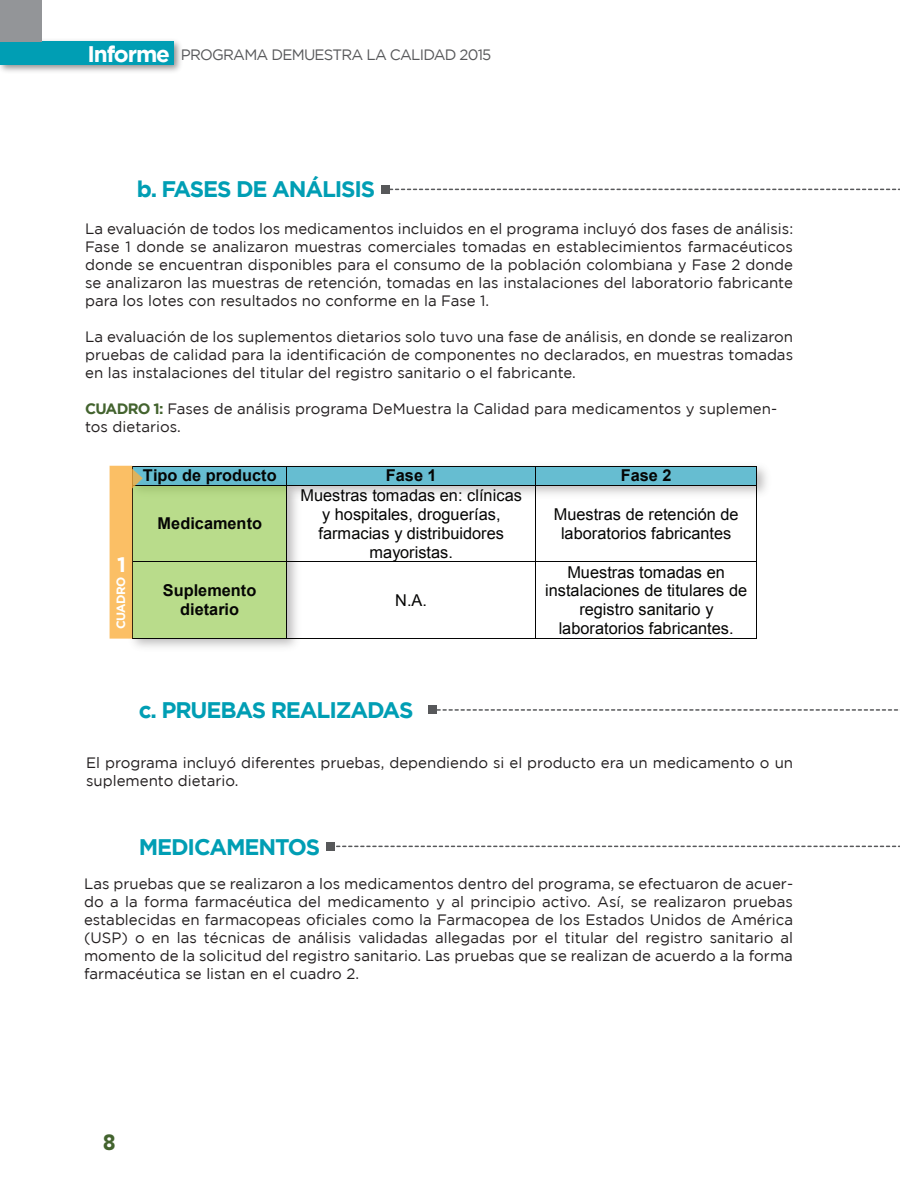
<style>
.page{position:relative;width:900px;height:1200px;background:#fff}
.page>*{position:absolute;margin:0;border:0;box-sizing:border-box;transform-origin:0 0}
.t1{font:700 22.5px "Gotham";letter-spacing:-.05em;color:#009eb4}
.t2{font:900 21.9px "Avenir LT Std";color:#43632e}
.t3{font:700 21px "Gotham";color:#fff}
.t4{font:16.35px/18.9px "Arial";color:#050504;text-align:center}
.t5{font:700 16.35px/18.9px "Arial";color:#050504;text-align:center}
.t6{font:15px/18px "Gotham";color:#231f20;text-align:justify}
.t7{font:15px "Gotham";letter-spacing:-.05em;color:#57585a}
.t8{font:700 12px "Gotham";letter-spacing:-.05em;color:#fff}
.s1{font-weight:700;font-size:22.5px;color:#fff}
.s2{font-weight:700;color:#43632e}
</style>
<div class="page">
<img style="left:124px;top:465px;width:643px;height:37px">
<div style="left:133px;top:466px;width:624px;height:19px;background:#66bdd1"></div>
<div style="left:133px;top:486px;width:154px;height:152px;background:#b9dc8b"></div>
<img style="left:0;top:35px;width:181px;height:37px">
<div style="left:0;top:41px;width:174px;height:24px;background:#009eb4"></div>
<div style="left:0;top:0;width:41px;height:41px;background:#939598"></div>
<div style="left:381px;top:185px;width:8px;height:8px;background:#57585a"></div>
<svg style="left:389px;top:189px;width:511px;height:1px"></svg>
<div style="left:429px;top:706px;width:8px;height:8px;background:#57585a"></div>
<svg style="left:437px;top:709px;width:463px;height:2px"></svg>
<div style="left:326px;top:842px;width:8px;height:8px;background:#57585a"></div>
<svg style="left:334px;top:846px;width:566px;height:1px"></svg>
<hr style="left:133px;top:466px;width:153px;height:1px;background:#050504">
<hr style="left:287px;top:466px;width:249px;height:1px;background:#050504">
<hr style="left:536px;top:466px;width:220px;height:1px;background:#050504">
<hr style="left:133px;top:485px;width:153px;height:1px;background:#050504">
<svg style="left:286px;top:466px;width:1px;height:20px"></svg>
<hr style="left:287px;top:485px;width:249px;height:1px;background:#050504">
<hr style="left:536px;top:485px;width:220px;height:1px;background:#050504">
<svg style="left:756px;top:466px;width:1px;height:20px"></svg>
<hr style="left:286px;top:486px;width:1px;height:75px;background:#050504">
<hr style="left:536px;top:486px;width:1px;height:75px;background:#050504">
<hr style="left:756px;top:486px;width:1px;height:75px;background:#050504">
<hr style="left:133px;top:561px;width:153px;height:1px;background:#050504">
<hr style="left:287px;top:561px;width:249px;height:1px;background:#050504">
<hr style="left:536px;top:561px;width:220px;height:1px;background:#050504">
<hr style="left:133px;top:638px;width:153px;height:1px;background:#050504">
<hr style="left:286px;top:562px;width:1px;height:76px;background:#050504">
<hr style="left:287px;top:638px;width:249px;height:1px;background:#050504">
<hr style="left:536px;top:562px;width:1px;height:76px;background:#050504">
<hr style="left:536px;top:638px;width:220px;height:1px;background:#050504">
<hr style="left:756px;top:562px;width:1px;height:76px;background:#050504">
<svg style="left:110px;top:466px;width:33px;height:173px"></svg>
<p class="t7" style="left:87px;top:46px;width:406px"><span class="s1">Informe</span> PROGRAMA DEMUESTRA LA CALIDAD 2015</p>
<h1 class="t1" style="left:137px;top:176px;width:240px">b. FASES DE ANÁLISIS</h1>
<p class="t6" style="left:85px;top:220px;width:710px">La evaluación de todos los medicamentos incluidos en el programa incluyó dos fases de análisis:<br>Fase 1 donde se analizaron muestras comerciales tomadas en establecimientos farmacéuticos donde se encuentran disponibles para el consumo de la población colombiana y Fase 2 donde se analizaron las muestras de retención, tomadas en las instalaciones del laboratorio fabricante para los lotes con resultados no conforme en la Fase 1.</p>
<p class="t6" style="left:85px;top:328px;width:710px">La evaluación de los suplementos dietarios solo tuvo una fase de análisis, en donde se realizaron pruebas de calidad para la identificación de componentes no declarados, en muestras tomadas en las instalaciones del titular del registro sanitario o el fabricante.</p>
<p class="t6" style="left:85px;top:400px;width:694px"><span class="s2">CUADRO 1:</span> Fases de análisis programa DeMuestra la Calidad para medicamentos y suplemen&shy;tos dietarios.</p>
<p class="t5" style="left:143px;top:467px;width:135px">Tipo de producto</p>
<p class="t5" style="left:386px;top:467px;width:52px">Fase 1</p>
<p class="t5" style="left:621px;top:467px;width:52px">Fase 2</p>
<p class="t5" style="left:157px;top:515px;width:106px">Medicamento</p>
<p class="t4" style="left:301px;top:486px;width:223px">Muestras tomadas en: clínicas y hospitales, droguerías, farmacias y distribuidores mayoristas.</p>
<p class="t4" style="left:554px;top:505px;width:186px">Muestras de retención de laboratorios fabricantes</p>
<h3 class="t3" style="left:117px;top:553px;width:10px">1</h3>
<p class="t8" style="left:114px;top:629px;width:54px;rotate:-90deg">CUADRO</p>
<p class="t4" style="left:545px;top:563px;width:204px">Muestras tomadas en instalaciones de titulares de registro sanitario y laboratorios fabricantes.</p>
<p class="t5" style="left:163px;top:581px;width:95px">Suplemento dietario</p>
<p class="t4" style="left:395px;top:591px;width:33px">N.A.</p>
<h1 class="t1" style="left:139px;top:697px;width:276px">c. PRUEBAS REALIZADAS</h1>
<p class="t6" style="left:86px;top:754px;width:709px">El programa incluyó diferentes pruebas, dependiendo si el producto era un medicamento o un suplemento dietario.</p>
<h1 class="t1" style="left:139px;top:834px;width:183px">MEDICAMENTOS</h1>
<p class="t6" style="left:84px;top:874px;width:711px">Las pruebas que se realizaron a los medicamentos dentro del programa, se efectuaron de acuer&shy;do a la forma farmacéutica del medicamento y al principio activo. Así, se realizaron pruebas establecidas en farmacopeas oficiales como la Farmacopea de los Estados Unidos de América (USP) o en las técnicas de análisis validadas allegadas por el titular del registro sanitario al momento de la solicitud del registro sanitario. Las pruebas que se realizan de acuerdo a la forma farmacéutica se listan en el cuadro 2.</p>
<h2 class="t2" style="left:103px;top:1129px;width:14px">8</h2>
</div>
